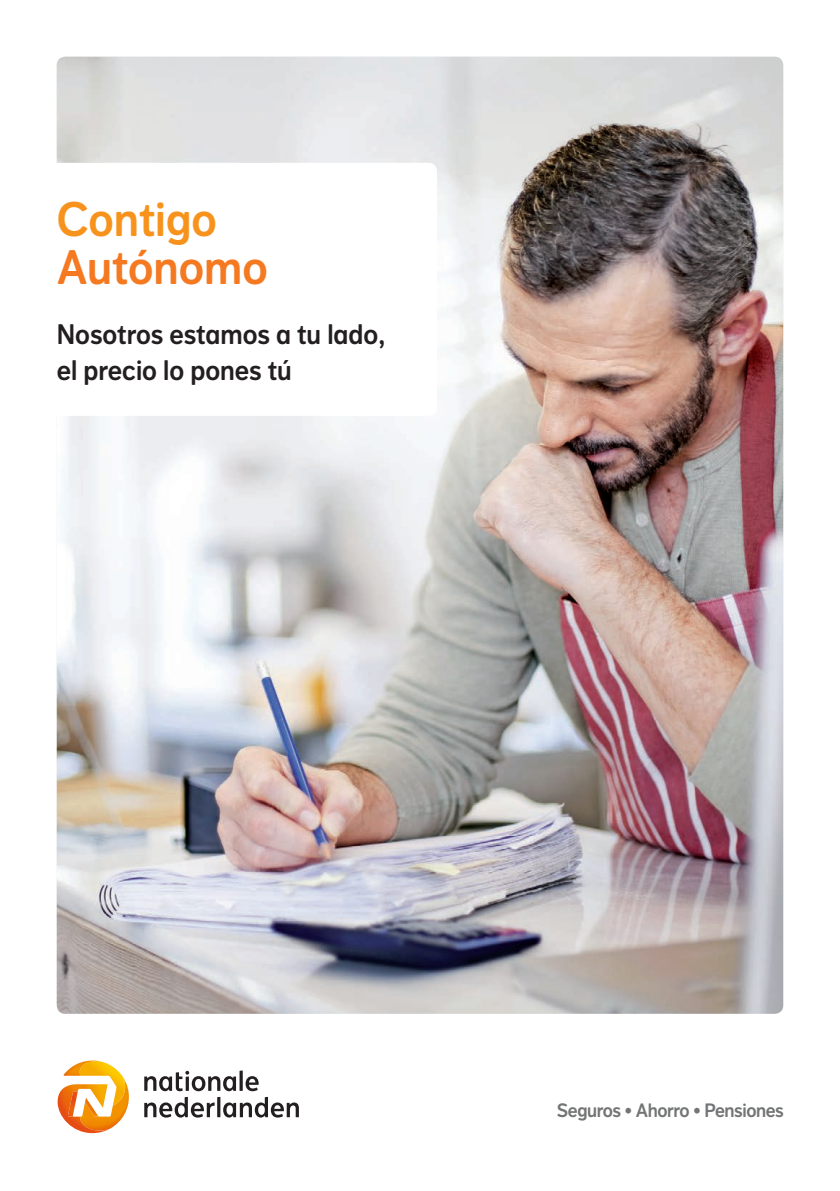
<style>
.page{position:relative;width:840px;height:1191px;background:#fff}
.page>*{position:absolute;margin:0;border:0;box-sizing:border-box;transform-origin:0 0}
.t1{font:48px "NN Dagny Display";color:#f47921}
.t2{font:48px "NN Dagny Display";color:#f7931d}
.t3{font:28px/36px "NN Dagny Display";color:#231f20}
.t4{font:19.2px "NN Dagny Display";letter-spacing:-.02em;color:#737475}
</style>
<div class="page">
<svg style="left:63px;top:1074px;width:65px;height:12px"></svg>
<img style="left:109px;top:1086px;width:20px;height:43px">
<img style="left:58px;top:1084px;width:51px;height:49px">
<img style="left:80px;top:1061px;width:45px;height:44px">
<img style="left:64px;top:1060px;width:35px;height:15px">
<img style="left:68px;top:1091px;width:10px;height:25px">
<img style="left:85px;top:1097px;width:15px;height:19px">
<svg style="left:144px;top:1070px;width:155px;height:47px"></svg>
<img style="left:57px;top:57px;width:725px;height:956px">
<div style="left:24px;top:163px;width:413px;height:253px;background:#fff;border-radius:9px"></div>
<h1 class="t2" style="left:57px;top:191px;width:162px">Contigo</h1>
<h1 class="t1" style="left:57px;top:239px;width:212px">Autónomo</h1>
<p class="t3" style="left:57px;top:316px;width:330px">Nosotros estamos a tu lado, el precio lo pones tú</p>
<p class="t4" style="left:556px;top:1099px;width:228px">Seguros • Ahorro • Pensiones</p>
</div>
